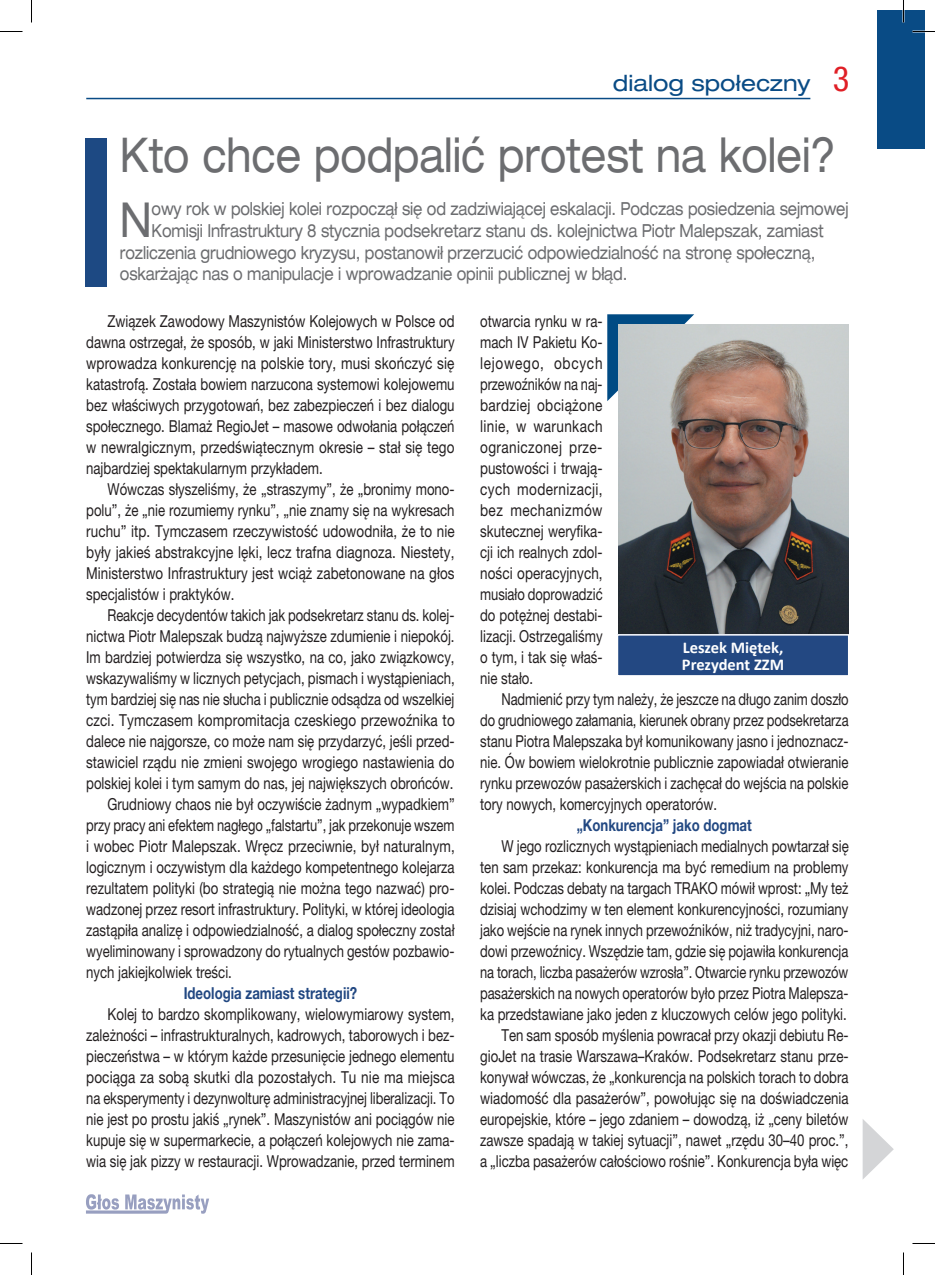
<style>
.page{position:relative;width:935px;height:1275px;background:#fff}
.page>*{position:absolute;margin:0;border:0;box-sizing:border-box;transform-origin:0 0}
.t1{font:expanded 48.3px "Helvetica Neue LT Pro";color:#6c6d70;scale:.78 1}
.t2{font:expanded 48px "Helvetica Neue LT Pro";color:#6c6d70;scale:.8 1}
.t3{font:expanded 22.5px "Helvetica Neue LT Pro";color:#094b85}
.t4{font:expanded 18px "Helvetica Neue LT Pro";letter-spacing:-.01em;color:#6c6d70;scale:.78 1}
.t5{font:16.5px/21px "Helvetica Neue LT Pro";color:#231f20;text-align:justify;scale:.8 1}
.t6{font:16.5px/21px "Helvetica Neue LT Pro";color:#231f20;text-align:justify;scale:.81 1}
.t7{font:16.5px/21px "Helvetica Neue LT Pro";color:#231f20;text-align:justify;scale:.79 1}
.t8{font:16.5px "Helvetica Neue LT Pro";color:#231f20;scale:.78 1}
.t9{font:16.5px "Helvetica Neue LT Pro";color:#231f20;scale:.82 1}
.t10{font:700 16.5px "Helvetica Neue LT Pro";color:#224882;scale:.8 1}
.t11{font:700 16.5px/16.5px "Calibri";color:#fff}
.s1{font-stretch:condensed;font-size:34.5px;color:#e01f26}
</style>
<div class="page">
<svg style="left:86px;top:1194px;width:123px;height:20px"></svg>
<hr style="left:86px;top:98px;width:724px;height:1px;background:#094b85">
<div style="left:877px;top:10px;width:47px;height:138px;background:#094b85"></div>
<svg style="left:862px;top:1119px;width:32px;height:60px"></svg>
<div style="left:86px;top:138px;width:21px;height:149px;background:#1d4983"></div>
<svg style="left:607px;top:314px;width:87px;height:87px;background:#246393"></svg>
<img style="left:619px;top:325px;width:229px;height:308px">
<svg style="left:617px;top:633px;width:232px;height:43px;background:#315388"></svg>
<hr style="left:902px;top:0;width:2px;height:22px;background:#fff">
<svg style="left:912px;top:31px;width:23px;height:1px"></svg>
<svg style="left:912px;top:1243px;width:23px;height:1px"></svg>
<svg style="left:903px;top:0;width:1px;height:22px"></svg>
<svg style="left:903px;top:1252px;width:1px;height:23px"></svg>
<h3 class="t3" style="left:613px;top:69px;width:238px">dialog społeczny <span class="s1">3</span></h3>
<h2 class="t2" style="left:120px;top:125px;width:897px">Kto chce podpalić protest na kolei?</h2>
<h1 class="t1" style="left:120px;top:189px;width:43px">N</h1>
<p class="t4" style="left:152px;top:198px;width:895px">owy rok w polskiej kolei rozpoczął się od zadziwiającej eskalacji. Podczas posiedzenia sejmowej</p>
<p class="t4" style="left:152px;top:219px;width:863px">Komisji Infrastruktury 8 stycznia podsekretarz stanu ds. kolejnictwa Piotr Malepszak, zamiast</p>
<p class="t4" style="left:120px;top:241px;width:893px">rozliczenia grudniowego kryzysu, postanowił przerzucić odpowiedzialność na stronę społeczną,</p>
<p class="t4" style="left:120px;top:262px;width:652px">oskarżając nas o manipulacje i wprowadzanie opinii publicznej w błąd.</p>
<p class="t5" style="left:86px;top:310px;width:462px;text-indent:21px">Związek Zawodowy Maszynistów Kolejowych w Polsce od dawna ostrzegał, że sposób, w jaki Ministerstwo Infrastruktury wprowadza konkurencję na polskie tory, musi skończyć się katastrofą. Została bowiem narzucona systemowi kolejowemu bez właściwych przygotowań, bez zabezpieczeń i bez dialogu społecznego. Blamaż RegioJet – masowe odwołania połączeń w newralgicznym, przedświątecznym okresie – stał się tego najbardziej spektakularnym przykładem.</p>
<p class="t5" style="left:86px;top:478px;width:462px;text-indent:21px">Wówczas słyszeliśmy, że „straszymy”, że „bronimy mono&shy;polu”, że „nie rozumiemy rynku”, „nie znamy się na wykresach ruchu” itp. Tymczasem rzeczywistość udowodniła, że to nie były jakieś abstrakcyjne lęki, lecz trafna diagnoza. Niestety, Ministerstwo Infrastruktury jest wciąż zabetonowane na głos specjalistów i praktyków.</p>
<p class="t7" style="left:107px;top:604px;width:441px">Reakcje decydentów takich jak podsekretarz stanu ds. kolej-</p>
<p class="t5" style="left:86px;top:625px;width:462px">nictwa Piotr Malepszak budzą najwyższe zdumienie i niepokój.</p>
<p class="t5" style="left:86px;top:646px;width:462px">Im bardziej potwierdza się wszystko, na co, jako związkowcy,</p>
<p class="t5" style="left:86px;top:667px;width:462px">wskazywaliśmy w licznych petycjach, pismach i wystąpieniach,</p>
<p class="t7" style="left:86px;top:688px;width:467px">tym bardziej się nas nie słucha i publicznie odsądza od wszelkiej</p>
<p class="t9" style="left:86px;top:710px;width:451px">czci. Tymczasem kompromitacja czeskiego przewoźnika to</p>
<p class="t5" style="left:86px;top:730px;width:462px">dalece nie najgorsze, co może nam się przydarzyć, jeśli przed-</p>
<p class="t6" style="left:86px;top:751px;width:456px">stawiciel rządu nie zmieni swojego wrogiego nastawienia do</p>
<p class="t5" style="left:86px;top:772px;width:460px">polskiej kolei i tym samym do nas, jej największych obrońców.</p>
<p class="t5" style="left:107px;top:793px;width:435px">Grudniowy chaos nie był oczywiście żadnym „wypadkiem”</p>
<p class="t8" style="left:86px;top:815px;width:473px">przy pracy ani efektem nagłego „falstartu”, jak przekonuje wszem</p>
<p class="t6" style="left:86px;top:835px;width:456px">i wobec Piotr Malepszak. Wręcz przeciwnie, był naturalnym,</p>
<p class="t5" style="left:86px;top:856px;width:462px">logicznym i oczywistym dla każdego kompetentnego kolejarza</p>
<p class="t5" style="left:86px;top:877px;width:462px">rezultatem polityki (bo strategią nie można tego nazwać) pro-</p>
<p class="t5" style="left:86px;top:898px;width:462px">wadzonej przez resort infrastruktury. Polityki, w której ideologia</p>
<p class="t5" style="left:86px;top:919px;width:462px">zastąpiła analizę i odpowiedzialność, a dialog społeczny został</p>
<p class="t7" style="left:86px;top:940px;width:468px">wyeliminowany i sprowadzony do rytualnych gestów pozbawio-</p>
<p class="t5" style="left:86px;top:961px;width:184px">nych jakiejkolwiek treści.</p>
<p class="t10" style="left:184px;top:983px;width:218px">Ideologia zamiast strategii?</p>
<p class="t6" style="left:86px;top:1003px;width:456px;text-indent:21px">Kolej to bardzo skomplikowany, wielowymiarowy system, zależności – infrastrukturalnych, kadrowych, taborowych i bez&shy;pieczeństwa – w którym każde przesunięcie jednego elementu pociąga za sobą skutki dla pozostałych. Tu nie ma miejsca na eksperymenty i dezynwolturę administracyjnej liberalizacji. To nie jest po prostu jakiś „rynek”. Maszynistów ani pociągów nie kupuje się w supermarkecie, a połączeń kolejowych nie zama&shy;wia się jak pizzy w restauracji. Wprowadzanie, przed terminem</p>
<p class="t5" style="left:480px;top:310px;width:155px">otwarcia rynku w ra&shy;mach IV Pakietu Ko&shy;lejowego, obcych przewoźników na naj&shy;bardziej obciążone linie, w warunkach ograniczonej prze&shy;pustowości i trwają&shy;cych modernizacji, bez mechanizmów skutecznej weryfika&shy;cji ich realnych zdol&shy;ności operacyjnych, musiało doprowadzić do potężnej destabi&shy;lizacji. Ostrzegaliśmy o tym, i tak się właś&shy;nie stało.</p>
<p class="t7" style="left:480px;top:688px;width:468px;text-indent:21px">Nadmienić przy tym należy, że jeszcze na długo zanim doszło do grudniowego załamania, kierunek obrany przez podsekretarza stanu Piotra Malepszaka był komunikowany jasno i jednoznacz&shy;nie. Ów bowiem wielokrotnie publicznie zapowiadał otwieranie rynku przewozów pasażerskich i zachęcał do wejścia na polskie tory nowych, komercyjnych operatorów.</p>
<p class="t10" style="left:577px;top:815px;width:220px">„Konkurencja” jako dogmat</p>
<p class="t5" style="left:480px;top:835px;width:462px;text-align:right">W jego rozlicznych wystąpieniach medialnych powtarzał się ten sam przekaz: konkurencja ma być remedium na problemy kolei. Podczas debaty na targach TRAKO mówił wprost: „My też dzisiaj wchodzimy w ten element konkurencyjności, rozumiany jako wejście na rynek innych przewoźników, niż tradycyjni, naro&shy;dowi przewoźnicy. Wszędzie tam, gdzie się pojawiła konkurencja na torach, liczba pasażerów wzrosła”. Otwarcie rynku przewozów pasażerskich na nowych operatorów było przez Piotra Malepsza&shy;ka przedstawiane jako jeden z kluczowych celów jego polityki.<br>Ten sam sposób myślenia powracał przy okazji debiutu Re&shy;gioJet na trasie Warszawa–Kraków. Podsekretarz stanu prze&shy;konywał wówczas, że „konkurencja na polskich torach to dobra wiadomość dla pasażerów”, powołując się na doświadczenia europejskie, które – jego zdaniem – dowodzą, iż „ceny biletów zawsze spadają w takiej sytuacji”, nawet „rzędu 30–40 proc.”, a „liczba pasażerów całościowo rośnie”. Konkurencja była więc</p>
<p class="t11" style="left:682px;top:639px;width:104px">Leszek Miętek,<br>Prezydent ZZM</p>
</div>
